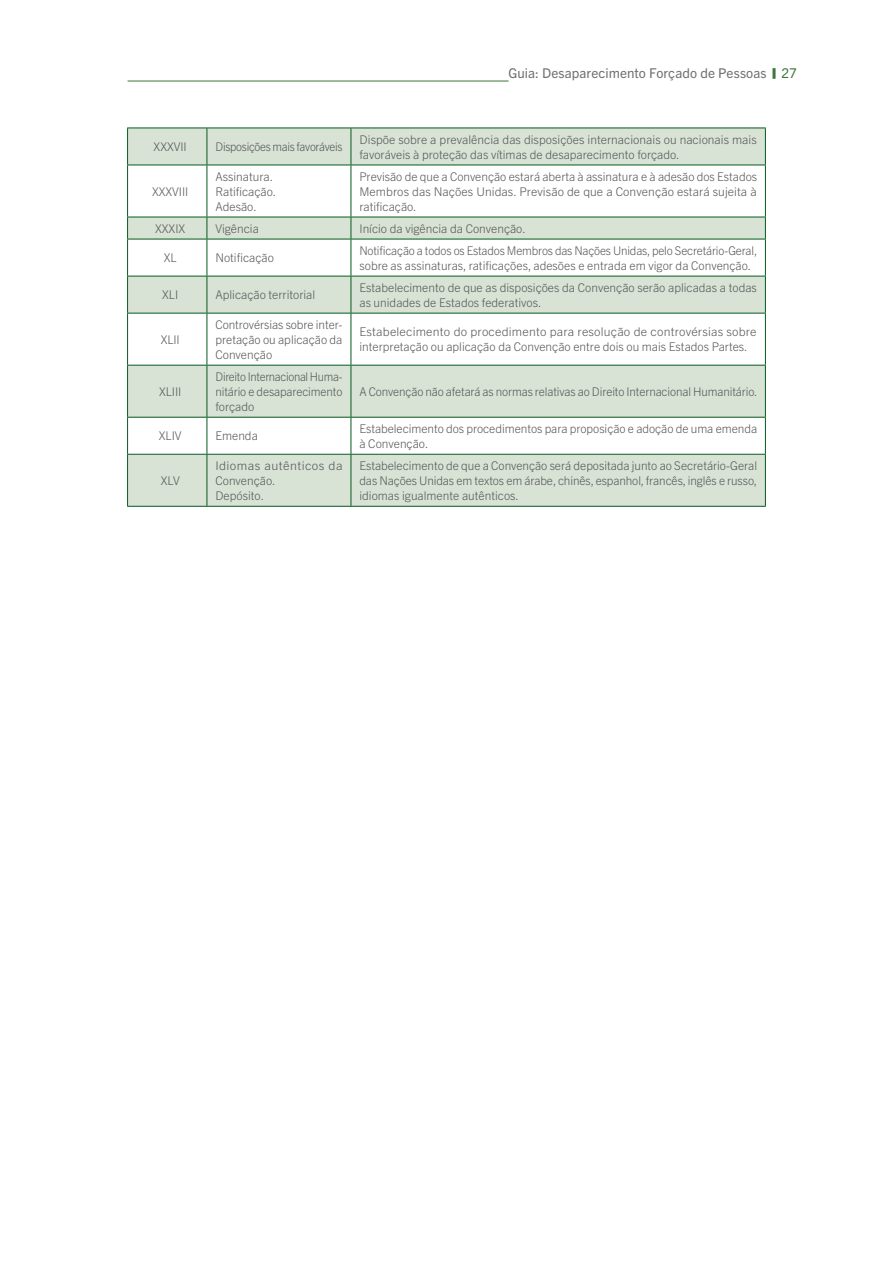
<style>
.page{position:relative;width:893px;height:1263px;background:#fff}
.page>*{position:absolute;margin:0;border:0;box-sizing:border-box;transform-origin:0 0}
.t1{font:13.5px "Trade Gothic Next LT Pro";letter-spacing:.005em;color:#706f6f}
.t2{font:300 12px/15px "Trade Gothic Next LT Pro";color:#575756}
.t3{font:300 12px/15px "Trade Gothic Next LT Pro";color:#575756;text-align:justify;scale:.95 1}
.t4{font:300 12px/15px "Trade Gothic Next LT Pro";letter-spacing:.03em;color:#575756;scale:1.05 1}
.t5{font:300 12px "Trade Gothic Next LT Pro";letter-spacing:-.025em;color:#575756;scale:.95 1}
.s1{font-weight:800;color:#3f7539}
.s2{color:#3f7539}
</style>
<div class="page">
<hr style="left:128px;top:81px;width:381px;height:1px;background:#3f7539">
<svg style="left:128px;top:129px;width:637px;height:377px;fill:#d8e2d5"></svg>
<hr style="left:127px;top:128px;width:80px;height:1px;background:#055b1d">
<hr style="left:127px;top:128px;width:1px;height:37px;background:#055b1d">
<hr style="left:207px;top:128px;width:144px;height:1px;background:#055b1d">
<hr style="left:351px;top:128px;width:415px;height:1px;background:#055b1d">
<hr style="left:351px;top:128px;width:1px;height:37px;background:#055b1d">
<hr style="left:765px;top:128px;width:1px;height:37px;background:#055b1d">
<hr style="left:127px;top:165px;width:80px;height:1px;background:#055b1d">
<hr style="left:127px;top:165px;width:1px;height:52px;background:#055b1d">
<hr style="left:207px;top:165px;width:144px;height:1px;background:#055b1d">
<hr style="left:351px;top:165px;width:415px;height:1px;background:#055b1d">
<hr style="left:351px;top:165px;width:1px;height:52px;background:#055b1d">
<hr style="left:765px;top:165px;width:1px;height:52px;background:#055b1d">
<hr style="left:127px;top:217px;width:80px;height:1px;background:#055b1d">
<svg style="left:127px;top:217px;width:1px;height:22px"></svg>
<hr style="left:207px;top:217px;width:144px;height:1px;background:#055b1d">
<hr style="left:351px;top:217px;width:415px;height:1px;background:#055b1d">
<svg style="left:351px;top:217px;width:1px;height:22px"></svg>
<svg style="left:765px;top:217px;width:1px;height:22px"></svg>
<hr style="left:127px;top:239px;width:80px;height:1px;background:#055b1d">
<hr style="left:127px;top:239px;width:1px;height:37px;background:#055b1d">
<hr style="left:207px;top:239px;width:144px;height:1px;background:#055b1d">
<hr style="left:351px;top:239px;width:415px;height:1px;background:#055b1d">
<hr style="left:351px;top:239px;width:1px;height:37px;background:#055b1d">
<hr style="left:765px;top:239px;width:1px;height:37px;background:#055b1d">
<hr style="left:127px;top:276px;width:80px;height:1px;background:#055b1d">
<hr style="left:127px;top:276px;width:1px;height:37px;background:#055b1d">
<hr style="left:207px;top:276px;width:144px;height:1px;background:#055b1d">
<hr style="left:351px;top:276px;width:415px;height:1px;background:#055b1d">
<hr style="left:351px;top:276px;width:1px;height:37px;background:#055b1d">
<hr style="left:765px;top:276px;width:1px;height:37px;background:#055b1d">
<hr style="left:127px;top:313px;width:80px;height:1px;background:#055b1d">
<hr style="left:127px;top:313px;width:1px;height:52px;background:#055b1d">
<hr style="left:207px;top:313px;width:144px;height:1px;background:#055b1d">
<hr style="left:351px;top:313px;width:415px;height:1px;background:#055b1d">
<hr style="left:351px;top:313px;width:1px;height:52px;background:#055b1d">
<hr style="left:765px;top:313px;width:1px;height:52px;background:#055b1d">
<hr style="left:127px;top:365px;width:80px;height:1px;background:#055b1d">
<hr style="left:127px;top:366px;width:1px;height:51px;background:#055b1d">
<hr style="left:207px;top:365px;width:144px;height:1px;background:#055b1d">
<hr style="left:351px;top:365px;width:415px;height:1px;background:#055b1d">
<hr style="left:351px;top:366px;width:1px;height:51px;background:#055b1d">
<hr style="left:765px;top:366px;width:1px;height:51px;background:#055b1d">
<hr style="left:127px;top:417px;width:80px;height:1px;background:#055b1d">
<hr style="left:127px;top:418px;width:1px;height:36px;background:#055b1d">
<hr style="left:207px;top:417px;width:144px;height:1px;background:#055b1d">
<hr style="left:351px;top:417px;width:415px;height:1px;background:#055b1d">
<hr style="left:351px;top:418px;width:1px;height:36px;background:#055b1d">
<hr style="left:765px;top:418px;width:1px;height:36px;background:#055b1d">
<hr style="left:127px;top:454px;width:80px;height:1px;background:#055b1d">
<hr style="left:127px;top:455px;width:1px;height:51px;background:#055b1d">
<hr style="left:207px;top:454px;width:144px;height:1px;background:#055b1d">
<hr style="left:351px;top:454px;width:415px;height:1px;background:#055b1d">
<hr style="left:351px;top:455px;width:1px;height:51px;background:#055b1d">
<hr style="left:765px;top:455px;width:1px;height:51px;background:#055b1d">
<hr style="left:127px;top:506px;width:80px;height:1px;background:#055b1d">
<hr style="left:207px;top:506px;width:144px;height:1px;background:#055b1d">
<hr style="left:351px;top:506px;width:415px;height:1px;background:#055b1d">
<hr style="left:207px;top:128px;width:1px;height:37px;background:#055b1d">
<hr style="left:207px;top:165px;width:1px;height:52px;background:#055b1d">
<svg style="left:207px;top:217px;width:1px;height:22px"></svg>
<hr style="left:207px;top:239px;width:1px;height:37px;background:#055b1d">
<hr style="left:207px;top:276px;width:1px;height:37px;background:#055b1d">
<hr style="left:207px;top:313px;width:1px;height:52px;background:#055b1d">
<hr style="left:207px;top:366px;width:1px;height:51px;background:#055b1d">
<hr style="left:207px;top:418px;width:1px;height:36px;background:#055b1d">
<hr style="left:207px;top:455px;width:1px;height:51px;background:#055b1d">
<p class="t1" style="left:508px;top:64px;width:290px">Guia: Desaparecimento Forçado de Pessoas <span class="s1">|</span> <span class="s2">27</span></p>
<p class="t2" style="left:154px;top:138px;width:35px">XXXVII</p>
<p class="t5" style="left:215px;top:138px;width:135px">Disposições mais favoráveis</p>
<p class="t2" style="left:359px;top:131px;width:399px">Dispõe sobre a prevalência das disposições internacionais ou nacionais mais favoráveis à proteção das vítimas de desaparecimento forçado.</p>
<p class="t2" style="left:152px;top:183px;width:38px">XXXVIII</p>
<p class="t2" style="left:215px;top:168px;width:62px">Assinatura.<br>Ratificação.<br>Adesão.</p>
<p class="t2" style="left:359px;top:168px;width:399px;text-align:justify">Previsão de que a Convenção estará aberta à assinatura e à adesão dos Estados Membros das Nações Unidas. Previsão de que a Convenção estará sujeita à ratificação.</p>
<p class="t2" style="left:155px;top:220px;width:32px">XXXIX</p>
<p class="t2" style="left:215px;top:220px;width:45px">Vigência</p>
<p class="t2" style="left:359px;top:220px;width:168px">Início da vigência da Convenção.</p>
<p class="t2" style="left:164px;top:250px;width:14px">XL</p>
<p class="t2" style="left:215px;top:250px;width:60px">Notificação</p>
<p class="t2" style="left:359px;top:242px;width:399px">Notificação a todos os Estados Membros das Nações Unidas, pelo Secretário-Geral, sobre as assinaturas, ratificações, adesões e entrada em vigor da Convenção.</p>
<p class="t2" style="left:162px;top:287px;width:17px">XLI</p>
<p class="t2" style="left:215px;top:287px;width:101px">Aplicação territorial</p>
<p class="t2" style="left:359px;top:279px;width:399px">Estabelecimento de que as disposições da Convenção serão aplicadas a todas as unidades de Estados federativos.</p>
<p class="t2" style="left:161px;top:331px;width:21px">XLII</p>
<p class="t2" style="left:215px;top:316px;width:129px;text-align:justify">Controvérsias sobre inter&shy;pretação ou aplicação da Convenção</p>
<p class="t2" style="left:359px;top:324px;width:399px">Estabelecimento do procedimento para resolução de controvérsias sobre interpretação ou aplicação da Convenção entre dois ou mais Estados Partes.</p>
<p class="t2" style="left:159px;top:383px;width:24px">XLIII</p>
<p class="t3" style="left:215px;top:368px;width:135px">Direito Internacional Huma&shy;nitário e desaparecimento forçado</p>
<p class="t2" style="left:359px;top:383px;width:399px">A Convenção não afetará as normas relativas ao Direito Internacional Humanitário.</p>
<p class="t2" style="left:159px;top:428px;width:24px">XLIV</p>
<p class="t2" style="left:215px;top:428px;width:44px">Emenda</p>
<p class="t2" style="left:359px;top:420px;width:399px">Estabelecimento dos procedimentos para proposição e adoção de uma emenda à Convenção.</p>
<p class="t2" style="left:161px;top:472px;width:21px">XLV</p>
<p class="t4" style="left:215px;top:457px;width:123px">Idiomas autênticos da<br>Convenção.<br>Depósito.</p>
<p class="t2" style="left:359px;top:457px;width:399px;text-align:justify">Estabelecimento de que a Convenção será depositada junto ao Secretário-Geral das Nações Unidas em textos em árabe, chinês, espanhol, francês, inglês e russo, idiomas igualmente autênticos.</p>
</div>
